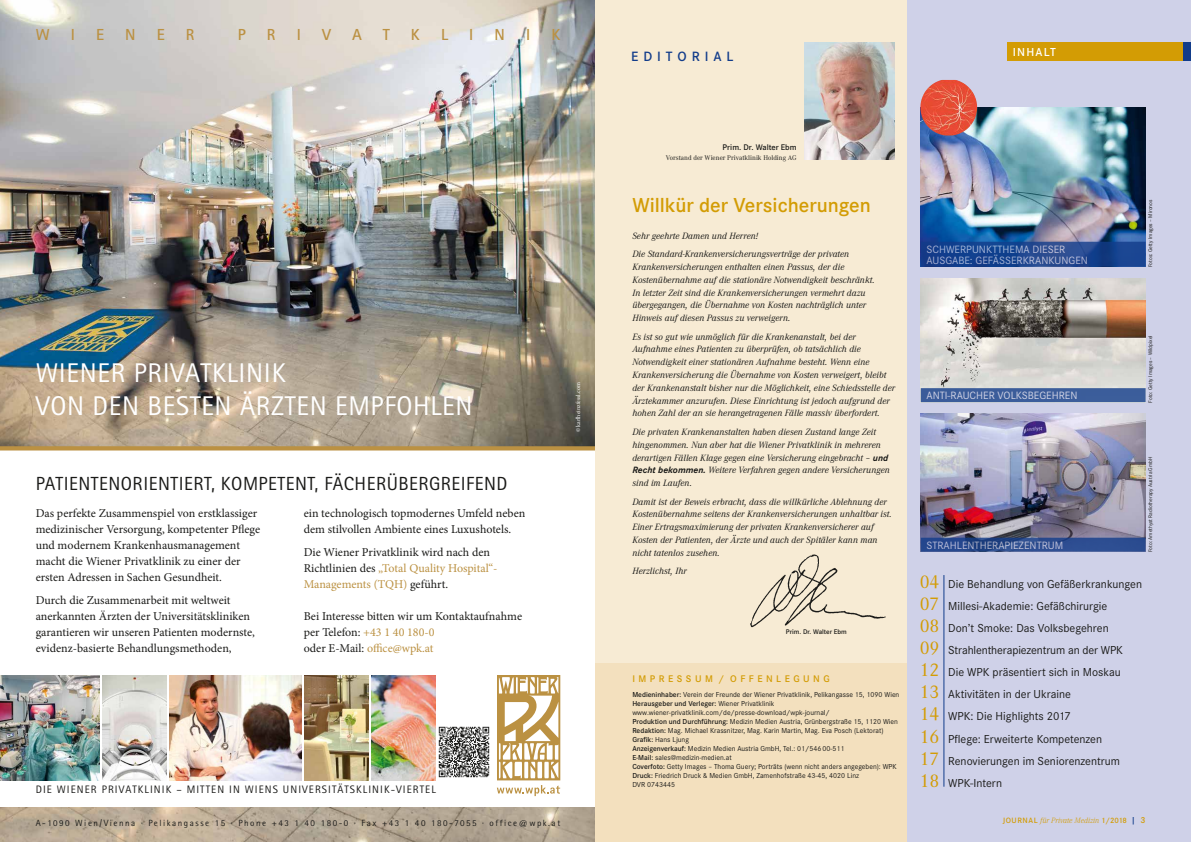
<style>
.page{position:relative;width:1191px;height:842px;background:#fff}
.page>*{position:absolute;margin:0;border:0;box-sizing:border-box;transform-origin:0 0}
.t1{font:27.1px/32.5px "Rotis Sans Serif Std";letter-spacing:.025em;color:#fff}
.t2{font:21px "Corporate STOT Dem";color:#d39c04}
.t3{font:19px "Rotis Sans Serif Std";letter-spacing:.025em;color:#1a1a18}
.t4{font:700 16px "Rotis Sans Serif Std";color:#bb9142}
.t5{font:14px "Corporate STOT Dem";letter-spacing:.35em;color:#123c8a}
.t6{font:12px/16px "Minion Pro";color:#1a1a18}
.t7{font:12px/22.1px "Corporate STOT";color:#1a1a18}
.t8{font:12px "Corporate STOT Dem";letter-spacing:.1em;color:#fff}
.t9{font:11px/11px "Corporate STOT";color:#cfd1e8}
.t10{font:10.8px "Rotis Sans Serif Std";letter-spacing:.1em;color:#1a1a18}
.t11{font:10px "Corporate STOT Dem";letter-spacing:.35em;color:#d39c04}
.t12{font:italic 9.5px/12.8px "Corporate A";letter-spacing:.005em;color:#1a1a18}
.t13{font:9px "Rotis Sans Serif Std";letter-spacing:.17em;color:#1a1a18}
.t14{font:8.5px "Corporate STOT Dem";color:#1a1a18}
.t15{font:italic 300 8px "Corporate ATOT";color:#d39c04}
.t16{font:7.5px/9px "Corporate S";color:#1a1a18}
.t17{font:7px "Corporate ATOT";color:#1a1a18}
.t18{font:7px "Corporate STOT Dem";color:#1a1a18}
.t19{font:6px "Minion Pro";color:#fff}
.t20{font:5.5px "Corporate S";color:#1a1a18}
.s1{color:#bb9142}
.s2{font-family:"Corporate S";font-weight:700}
.s3{font-weight:600}
.s4{font-family:"Corporate A";font-size:19px;color:#d39c04}
.s5{font-family:"Corporate STOT Dem";font-weight:400;font-style:normal}
.s6{font-family:"Corporate STOT Dem";font-weight:400;font-style:normal;font-size:9px;color:#123c8a}
.s7{font-family:"Corporate STOT Dem";font-weight:400;font-style:normal;font-size:9px}
</style>
<div class="page">
<div style="left:906px;top:0;width:285px;height:842px;background:#cfd1e8"></div>
<img style="left:0;top:675px;width:100px;height:105px">
<img style="left:0;top:0;width:595px;height:446px">
<img style="left:0;top:808px;width:595px;height:34px">
<svg style="left:0;top:446px;width:595px;height:4px;background:#b89045"></svg>
<img style="left:372px;top:675px;width:64px;height:105px">
<img style="left:304px;top:675px;width:64px;height:105px">
<img style="left:103px;top:675px;width:64px;height:105px">
<img style="left:170px;top:675px;width:131px;height:105px">
<img style="left:438px;top:726px;width:52px;height:52px">
<svg style="left:497px;top:675px;width:63px;height:121px"></svg>
<div style="left:595px;top:0;width:311px;height:680px;background:#f7ebd4"></div>
<div style="left:1182px;top:43px;width:9px;height:18px;background:#123c8a"></div>
<div style="left:1007px;top:43px;width:175px;height:18px;background:#d39c04"></div>
<hr style="left:943px;top:575px;width:1px;height:212px;background:#123c8a">
<div style="left:595px;top:663px;width:311px;height:179px;background:#f3e0be"></div>
<img style="left:805px;top:43px;width:90px;height:117px">
<img style="left:750px;top:554px;width:136px;height:74px">
<img style="left:920px;top:108px;width:225px;height:134px">
<svg style="left:920px;top:242px;width:225px;height:11px;background:#1a448e"></svg>
<svg style="left:920px;top:253px;width:225px;height:14px;background:#18418c"></svg>
<img style="left:926px;top:80px;width:15px;height:10px">
<img style="left:920px;top:278px;width:225px;height:110px">
<div style="left:920px;top:388px;width:225px;height:14px;background:#3b5d9a"></div>
<img style="left:920px;top:413px;width:225px;height:125px">
<svg style="left:920px;top:538px;width:225px;height:14px;background:#2b4b8d"></svg>
<h3 class="t4" style="left:36px;top:24px;width:15px">W</h3>
<h3 class="t4" style="left:71px;top:24px;width:6px">I</h3>
<h3 class="t4" style="left:96px;top:24px;width:9px">E</h3>
<h3 class="t4" style="left:125px;top:24px;width:12px">N</h3>
<h3 class="t4" style="left:157px;top:24px;width:9px">E</h3>
<h3 class="t4" style="left:186px;top:24px;width:10px">R</h3>
<h3 class="t4" style="left:238px;top:24px;width:9px">P</h3>
<h3 class="t4" style="left:267px;top:24px;width:10px">R</h3>
<h3 class="t4" style="left:297px;top:24px;width:6px">I</h3>
<h3 class="t4" style="left:322px;top:24px;width:10px">V</h3>
<h3 class="t4" style="left:352px;top:24px;width:11px">A</h3>
<h3 class="t4" style="left:383px;top:24px;width:9px">T</h3>
<h3 class="t4" style="left:411px;top:24px;width:10px">K</h3>
<h3 class="t4" style="left:441px;top:24px;width:9px">L</h3>
<h3 class="t4" style="left:469px;top:24px;width:6px">I</h3>
<h3 class="t4" style="left:494px;top:24px;width:12px">N</h3>
<h3 class="t4" style="left:526px;top:24px;width:6px">I</h3>
<h3 class="t4" style="left:551px;top:24px;width:10px">K</h3>
<h1 class="t1" style="left:36px;top:356px;width:438px">WIENER PRIVATKLINIK<br>VON DEN BESTEN ÄRZTEN EMPFOHLEN</h1>
<h3 class="t3" style="left:36px;top:472px;width:473px">PATIENTENORIENTIERT, KOMPETENT, FÄCHERÜBERGREIFEND</h3>
<p class="t6" style="left:36px;top:506px;width:226px">Das perfekte Zusammenspiel von erstklassiger medizinischer Versorgung, kompetenter Pflege und modernem Krankenhausmanagement macht die Wiener Privatklinik zu einer der ersten Adressen in Sachen Gesundheit.</p>
<p class="t6" style="left:36px;top:592px;width:221px">Durch die Zusammenarbeit mit weltweit anerkannten Ärzten der Universitätskliniken garantieren wir unseren Patienten modernste, evidenz-basierte Behandlungsmethoden,</p>
<p class="t6" style="left:304px;top:506px;width:223px">ein technologisch topmodernes Umfeld neben dem stilvollen Ambiente eines Luxushotels.</p>
<p class="t6" style="left:304px;top:544px;width:195px">Die Wiener Privatklinik wird nach den<br>Richtlinien des <span class="s1">„Total Quality Hospital“-<br>Managements (TQH)</span> geführt.</p>
<p class="t6" style="left:304px;top:608px;width:220px">Bei Interesse bitten wir um Kontaktaufnahme per Telefon: <span class="s1">+43 1 40 180-0<br></span>oder E-Mail: <span class="s1">office@wpk.at</span></p>
<p class="t19" style="left:574px;top:432px;width:51px;rotate:-90deg">© karlheinzfessl.com</p>
<p class="t10" style="left:36px;top:783px;width:401px">DIE WIENER PRIVATKLINIK – MITTEN IN WIENS UNIVERSITÄTSKLINIK-VIERTEL</p>
<p class="t13" style="left:36px;top:817px;width:526px">A-1090 Wien/Vienna · Pelikangasse 15 · Phone +43 1 40 180-0 · Fax +43 1 40 180-7055 · office@wpk.at</p>
<h3 class="t5" style="left:631px;top:48px;width:104px">EDITORIAL</h3>
<p class="t8" style="left:1012px;top:45px;width:45px">INHALT</p>
<p class="t14" style="left:722px;top:142px;width:75px">Prim. Dr. Walter Ebm</p>
<p class="t17" style="left:666px;top:153px;width:132px">Vorstand der Wiener Privatklinik Holding AG</p>
<h2 class="t2" style="left:632px;top:193px;width:240px">Willkür der Versicherungen</h2>
<p class="t12" style="left:632px;top:227px;width:218px;line-height:18.5px">Sehr geehrte Damen und Herren!<br>Die Standard-Krankenversicherungsverträge der privaten</p>
<p class="t12" style="left:632px;top:261px;width:244px">Krankenversicherungen enthalten einen Passus, der die Kostenübernahme auf die stationäre Notwendigkeit beschränkt.<br>In letzter Zeit sind die Krankenversicherungen vermehrt dazu übergegangen, die Übernahme von Kosten nachträglich unter Hinweis auf diesen Passus zu verweigern.</p>
<p class="t12" style="left:632px;top:330px;width:264px">Es ist so gut wie unmöglich für die Krankenanstalt, bei der Aufnahme eines Patienten zu überprüfen, ob tatsächlich die Notwendigkeit einer stationären Aufnahme besteht. Wenn eine Krankenversicherung die Übernahme von Kosten verweigert, bleibt der Krankenanstalt bisher nur die Möglichkeit, eine Schiedsstelle der Ärztekammer anzurufen. Diese Einrichtung ist jedoch aufgrund der hohen Zahl der an sie herangetragenen Fälle massiv überfordert.</p>
<p class="t12" style="left:632px;top:426px;width:259px">Die privaten Krankenanstalten haben diesen Zustand lange Zeit hingenommen. Nun aber hat die Wiener Privatklinik in mehreren derartigen Fällen Klage gegen eine Versicherung eingebracht – <span class="s2">und Recht bekommen.</span> Weitere Verfahren gegen andere Versicherungen sind im Laufen.</p>
<p class="t12" style="left:632px;top:495px;width:261px">Damit ist der Beweis erbracht, dass die willkürliche Ablehnung der Kostenübernahme seitens der Krankenversicherungen unhaltbar ist.<br>Einer Ertragsmaximierung der privaten Krankenversicherer auf Kosten der Patienten, der Ärzte und auch der Spitäler kann man nicht tatenlos zusehen.</p>
<p class="t12" style="left:632px;top:565px;width:56px">Herzlichst, Ihr</p>
<p class="t18" style="left:786px;top:627px;width:62px">Prim. Dr. Walter Ebm</p>
<p class="t11" style="left:632px;top:673px;width:199px">IMPRESSUM / OFFENLEGUNG</p>
<p class="t16" style="left:632px;top:690px;width:268px"><span class="s3">Medieninhaber:</span> Verein der Freunde der Wiener Privatklinik, Pelikangasse 15, 1090 Wien <span class="s3">Herausgeber und Verleger:</span> Wiener Privatklinik www.wiener-privatklinik.com/de/presse-download/wpk-journal/<br><span class="s3">Produktion und Durchführung:</span> Medizin Medien Austria, Grünbergstraße 15, 1120 Wien <span class="s3">Redaktion:</span> Mag. Michael Krassnitzer, Mag. Karin Martin, Mag. Eva Posch (Lektorat)<br><span class="s3">Grafik:</span> Hans Ljung<br><span class="s3">Anzeigenverkauf:</span> Medizin Medien Austria GmbH, Tel.: 01/54600-511<br><span class="s3">E-Mail:</span> sales@medizin-medien.at<br><span class="s3">Coverfoto:</span> Getty Images – Thoma Guery; Porträts (wenn nicht anders angegeben): WPK <span class="s3">Druck:</span> Friedrich Druck &amp; Medien GmbH, Zamenhofstraße 43-45, 4020 Linz<br>DVR 0743445</p>
<p class="t9" style="left:926px;top:244px;width:163px">SCHWERPUNKTTHEMA DIESER<br>AUSGABE: GEFÄSSERKRANKUNGEN</p>
<p class="t9" style="left:926px;top:390px;width:152px">ANTI-RAUCHER VOLKSBEGEHREN</p>
<p class="t9" style="left:926px;top:540px;width:138px">STRAHLENTHERAPIEZENTRUM</p>
<p class="t20" style="left:1147px;top:267px;width:69px;rotate:-90deg">Fotos: Getty Images – Mironos</p>
<p class="t20" style="left:1147px;top:403px;width:68px;rotate:-90deg">Foto: Getty Images – Wildpixel</p>
<p class="t20" style="left:1147px;top:552px;width:97px;rotate:-90deg">Foto: Amethyst Radiotherapy Austria GmbH</p>
<p class="t7" style="left:920px;top:573px;width:224px"><span class="s4">04</span> Die Behandlung von Gefäßerkrankungen <span class="s4">07</span> Millesi-Akademie: Gefäßchirurgie<br><span class="s4">08</span> Don’t Smoke: Das Volksbegehren<br><span class="s4">09</span> Strahlentherapiezentrum an der WPK <span class="s4">12</span> Die WPK präsentiert sich in Moskau <span class="s4">13</span> Aktivitäten in der Ukraine<br><span class="s4">14</span> WPK: Die Highlights 2017<br><span class="s4">16</span> Pflege: Erweiterte Kompetenzen<br><span class="s4">17</span> Renovierungen im Seniorenzentrum <span class="s4">18</span> WPK-Intern</p>
<p class="t15" style="left:1002px;top:815px;width:144px"><span class="s5">JOURNAL</span> für Private Medizin <span class="s5">1/2018</span> <span class="s6">|</span> <span class="s7">3</span></p>
</div>
